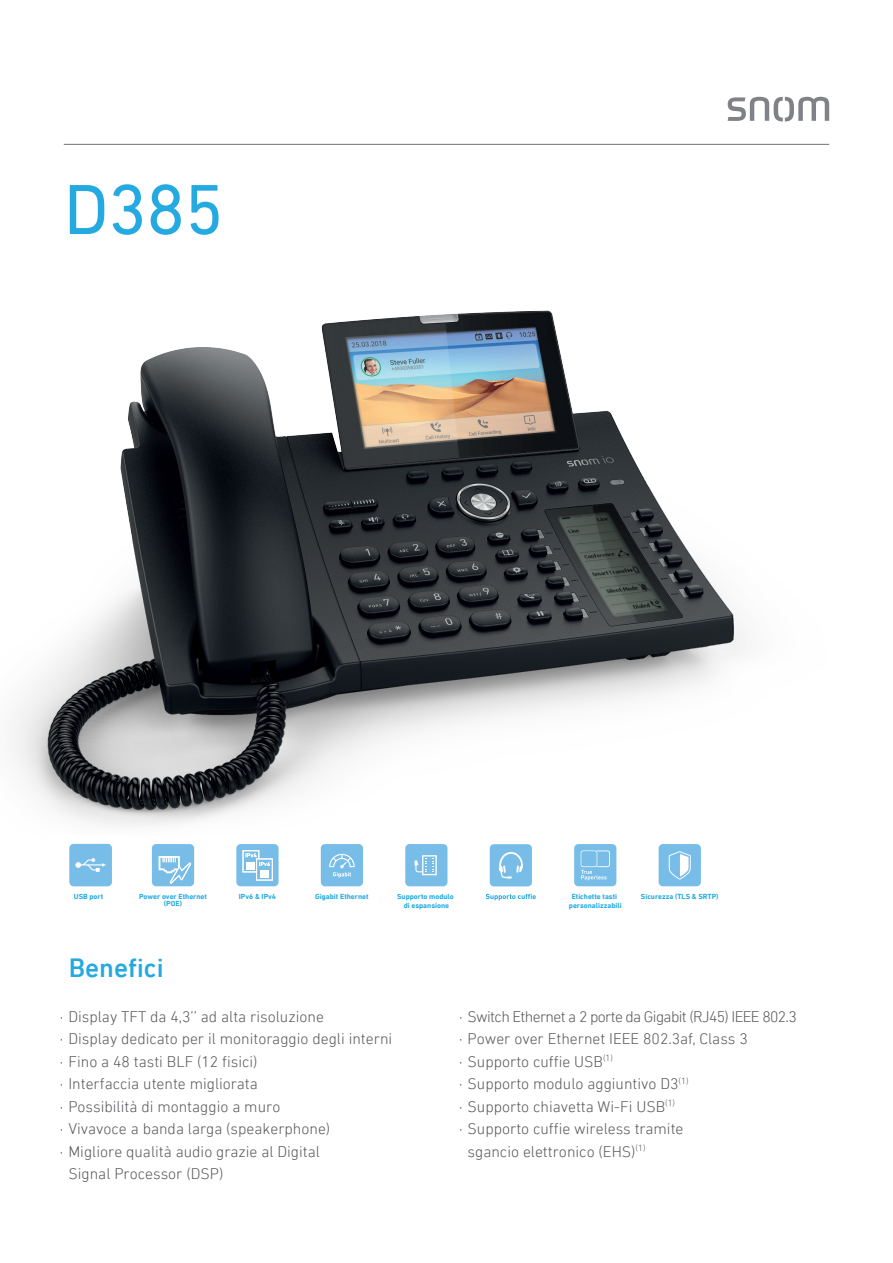
<style>
.page{position:relative;width:893px;height:1263px;background:#fff}
.page>*{position:absolute;margin:0;border:0;box-sizing:border-box;transform-origin:0 0}
.t1{font:72px "DIN Next LT Pro";color:#24aae1}
.t2{font:500 27px "DIN Next LT Pro";color:#24aae1}
.t3{font:300 15.75px "DIN Next LT Pro";color:#57585a}
.t4{font:300 15.75px "DIN Next LT Pro";letter-spacing:-.04em;color:#57585a}
.t5{font:700 7.5px/7.5px "DIN Next LT Pro";color:#24aae1;text-align:center}
</style>
<div class="page">
<hr style="left:64px;top:144px;width:765px;height:1px;background:#808285">
<img style="left:13px;top:310px;width:733px;height:516px">
<svg style="left:152px;top:844px;width:42px;height:42px;background:#8cc6eb"></svg>
<svg style="left:236px;top:844px;width:43px;height:42px;background:#98cced"></svg>
<div style="left:659px;top:844px;width:42px;height:42px;background:#78bde8;border-radius:4px"></div>
<svg style="left:669px;top:851px;width:22px;height:29px"></svg>
<div style="left:70px;top:844px;width:42px;height:42px;background:#78bde8;border-radius:4px"></div>
<svg style="left:75px;top:858px;width:31px;height:14px"></svg>
<div style="left:321px;top:844px;width:42px;height:42px;background:#78bde8;border-radius:4px"></div>
<svg style="left:329px;top:854px;width:26px;height:23px"></svg>
<div style="left:405px;top:844px;width:42px;height:42px;background:#78bde8;border-radius:4px"></div>
<svg style="left:415px;top:855px;width:22px;height:20px"></svg>
<div style="left:574px;top:844px;width:42px;height:42px;background:#78bde8;border-radius:4px"></div>
<svg style="left:581px;top:850px;width:29px;height:30px"></svg>
<div style="left:581px;top:851px;width:15px;height:15px;background:#78bde8;border-radius:2px"></div>
<div style="left:490px;top:844px;width:42px;height:42px;background:#78bde8;border-radius:4px"></div>
<svg style="left:499px;top:852px;width:24px;height:27px"></svg>
<svg style="left:486px;top:894px;width:50px;height:6px"></svg>
<svg style="left:728px;top:97px;width:101px;height:25px"></svg>
<h1 class="t1" style="left:64px;top:168px;width:161px">D385</h1>
<p class="t5" style="left:74px;top:893px;width:31px">USB port</p>
<p class="t5" style="left:239px;top:893px;width:39px">IPv6 &amp; IPv4</p>
<p class="t5" style="left:315px;top:893px;width:55px">Gigabit Ethernet</p>
<p class="t5" style="left:397px;top:893px;width:58px">Supporto modulo</p>
<p class="t5" style="left:641px;top:893px;width:79px">Sicurezza (TLS &amp; SRTP)</p>
<p class="t5" style="left:404px;top:901px;width:47px">di espansione</p>
<p class="t5" style="left:569px;top:892px;width:54px;line-height:9px">Etichette tasti personalizzabili</p>
<p class="t5" style="left:139px;top:893px;width:69px">Power over Ethernet (POE)</p>
<h2 class="t2" style="left:69px;top:952px;width:96px">Benefici</h2>
<p class="t3" style="left:60px;top:1007px;width:266px">· Display TFT da 4,3’’ ad alta risoluzione</p>
<p class="t3" style="left:60px;top:1030px;width:334px">· Display dedicato per il monitoraggio degli interni</p>
<p class="t3" style="left:60px;top:1052px;width:199px">· Fino a 48 tasti BLF (12 fisici)</p>
<p class="t3" style="left:60px;top:1075px;width:199px">· Interfaccia utente migliorata</p>
<p class="t3" style="left:60px;top:1097px;width:222px">· Possibilità di montaggio a muro</p>
<p class="t3" style="left:60px;top:1120px;width:272px">· Vivavoce a banda larga (speakerphone)</p>
<p class="t3" style="left:60px;top:1142px;width:262px">· Migliore qualità audio grazie al Digital</p>
<p class="t3" style="left:68px;top:1165px;width:157px">Signal Processor (DSP)</p>
<p class="t4" style="left:459px;top:1007px;width:339px">· Switch Ethernet a 2 porte da Gigabit (RJ45) IEEE 802.3</p>
<p class="t3" style="left:459px;top:1030px;width:290px">· Power over Ethernet IEEE 802.3af, Class 3</p>
<p class="t3" style="left:459px;top:1052px;width:155px">· Supporto cuffie USB<sup>(1)</sup></p>
<p class="t3" style="left:459px;top:1075px;width:231px">· Supporto modulo aggiuntivo D3<sup>(1)</sup></p>
<p class="t3" style="left:459px;top:1097px;width:218px">· Supporto chiavetta Wi-Fi USB<sup>(1)</sup></p>
<p class="t3" style="left:459px;top:1120px;width:226px">· Supporto cuffie wireless tramite</p>
<p class="t3" style="left:468px;top:1142px;width:180px">sgancio elettronico (EHS)<sup>(1)</sup></p>
</div>
